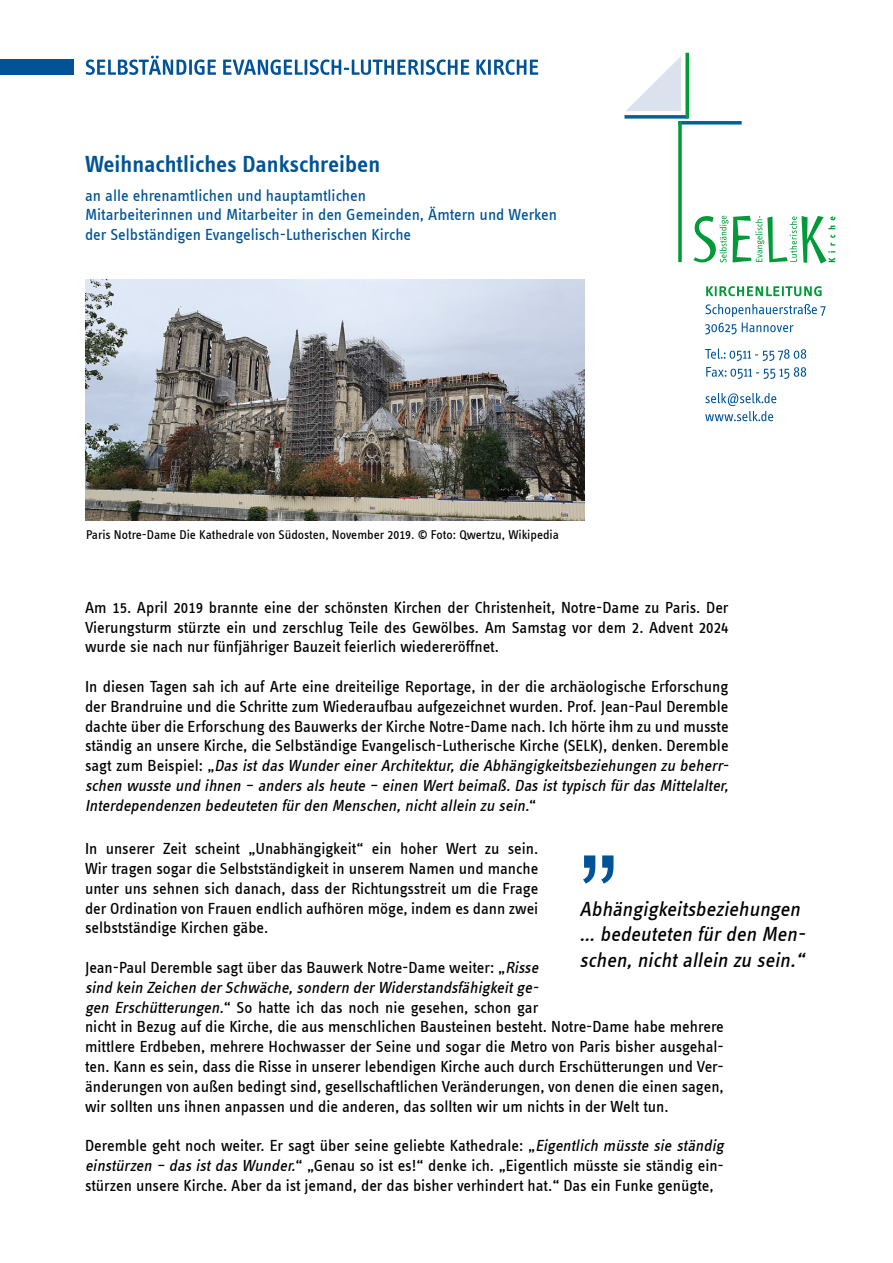
<style>
.page{position:relative;width:893px;height:1263px;background:#fff}
.page>*{position:absolute;margin:0;border:0;box-sizing:border-box;transform-origin:0 0}
.t1{font:120px "Arial";color:#005396}
.t2{font:24px "Info Text Semibold Tf";color:#005396}
.t3{font:italic 21px/25.2px "Info Text Book Tf";color:#000}
.t4{font:16.5px/19.8px "Info Text Book Tf";color:#000}
.t5{font:16.5px "Info Text Book Tf";color:#005396}
.t6{font:13.05px "Info Text Book Tf";color:#000}
.s1{font-style:italic}
</style>
<div class="page">
<svg style="left:86px;top:56px;width:452px;height:19px"></svg>
<div style="left:0;top:59px;width:73px;height:16px;background:#005396"></div>
<svg style="left:624px;top:115px;width:61px;height:4px"></svg>
<svg style="left:685px;top:53px;width:4px;height:66px"></svg>
<svg style="left:682px;top:121px;width:60px;height:4px"></svg>
<svg style="left:626px;top:56px;width:55px;height:55px"></svg>
<svg style="left:678px;top:121px;width:4px;height:141px"></svg>
<svg style="left:694px;top:216px;width:141px;height:48px"></svg>
<svg style="left:705px;top:393px;width:71px;height:28px"></svg>
<svg style="left:706px;top:367px;width:100px;height:12px"></svg>
<svg style="left:705px;top:348px;width:101px;height:13px"></svg>
<svg style="left:705px;top:304px;width:121px;height:30px"></svg>
<svg style="left:706px;top:286px;width:116px;height:10px"></svg>
<img style="left:85px;top:280px;width:500px;height:240px">
<p class="t2" style="left:85px;top:151px;width:297px">Weihnachtliches Dankschreiben</p>
<p class="t5" style="left:85px;top:186px;width:283px">an alle ehrenamtlichen und hauptamtlichen</p>
<p class="t5" style="left:85px;top:206px;width:473px">Mitarbeiterinnen und Mitarbeiter in den Gemeinden, Ämtern und Werken</p>
<p class="t5" style="left:85px;top:226px;width:328px">der Selbständigen Evangelisch-Lutherischen Kirche</p>
<p class="t6" style="left:86px;top:528px;width:474px">Paris Notre-Dame Die Kathedrale von Südosten, November 2019. © Foto: Qwertzu, Wikipedia</p>
<p class="t4" style="left:85px;top:597px;width:645px;text-align:justify">Am 15. April 2019 brannte eine der schönsten Kirchen der Christenheit, Notre-Dame zu Paris. Der Vierungsturm stürzte ein und zerschlug Teile des Gewölbes. Am Samstag vor dem 2. Advent 2024 wurde sie nach nur fünfjähriger Bauzeit feierlich wiedereröffnet.</p>
<p class="t4" style="left:85px;top:677px;width:648px">In diesen Tagen sah ich auf Arte eine dreiteilige Reportage, in der die archäologische Erforschung der Brandruine und die Schritte zum Wiederaufbau aufgezeichnet wurden. Prof. Jean-Paul Deremble dachte über die Erforschung des Bauwerks der Kirche Notre-Dame nach. Ich hörte ihm zu und musste ständig an unsere Kirche, die Selbständige Evangelisch-Lutherische Kirche (SELK), denken. Deremble s a g t z u m B e i s p i e l : „ <span class="s1">Das ist das Wunder einer Architektur, die Abhängigkeitsbeziehungen zu beherr&shy;schen wusste und ihnen – anders als heute – einen Wert beimaß. Das ist typisch für das Mittelalter, Interdependenzen bedeuteten fürden Menschen,nichtallein zu sein.</span>“</p>
<p class="t4" style="left:85px;top:839px;width:455px">In unserer Zeit scheint „Unabhängigkeit“ ein hoher Wert zu sein.<br>Wir tragen sogar die Selbstständigkeit in unserem Namen und manche</p>
<p class="t1" style="left:579px;top:743px;width:41px">„</p>
<p class="t4" style="left:85px;top:878px;width:455px;text-align:justify">unter uns sehnen sich danach, dass der Richtungsstreit um die Frage der Ordination von Frauen endlich aufhören möge, indem es dann zwei selbstständige Kirchen gäbe.</p>
<p class="t4" style="left:85px;top:958px;width:640px">Jean-Paul Deremble sagt über das Bauwerk Notre-Dame weiter: „<span class="s1">Risse<br>sind kein Zeichen derSchwäche,sondern derWiderstandsfähigkeitge-<br>gen Erschütterungen.</span>“ So hatte ich das noch nie gesehen, schon gar<br>nicht in Bezug auf die Kirche, die aus menschlichen Bausteinen besteht. Notre-Dame habe mehrere mittlere Erdbeben, mehrere Hochwasser der Seine und sogar die Metro von Paris bisher ausgehal&shy;ten. Kann es sein, dass die Risse in unserer lebendigen Kirche auch durch Erschütterungen und Ver&shy;änderungen von außen bedingt sind, gesellschaftlichen Veränderungen, von denen die einen sagen, wir sollten uns ihnen anpassen und die anderen, das sollten wir um nichts in der Welt tun.</p>
<p class="t4" style="left:85px;top:1136px;width:644px">Deremble geht noch weiter. Er sagt über seine geliebte Kathedrale: „<span class="s1">Eigentlich müsste sie ständig einstürzen – das ist das Wunder.</span>“ „Genau so ist es!“ denke ich. „Eigentlich müsste sie ständig ein&shy;stürzen unsere Kirche. Aber da ist jemand, der das bisher verhindert hat.“ Das ein Funke genügte,</p>
<p class="t3" style="left:580px;top:897px;width:231px">Abhängigkeitsbeziehungen … bedeuteten fürden Men&shy;schen,nichtallein zu sein.“</p>
</div>
